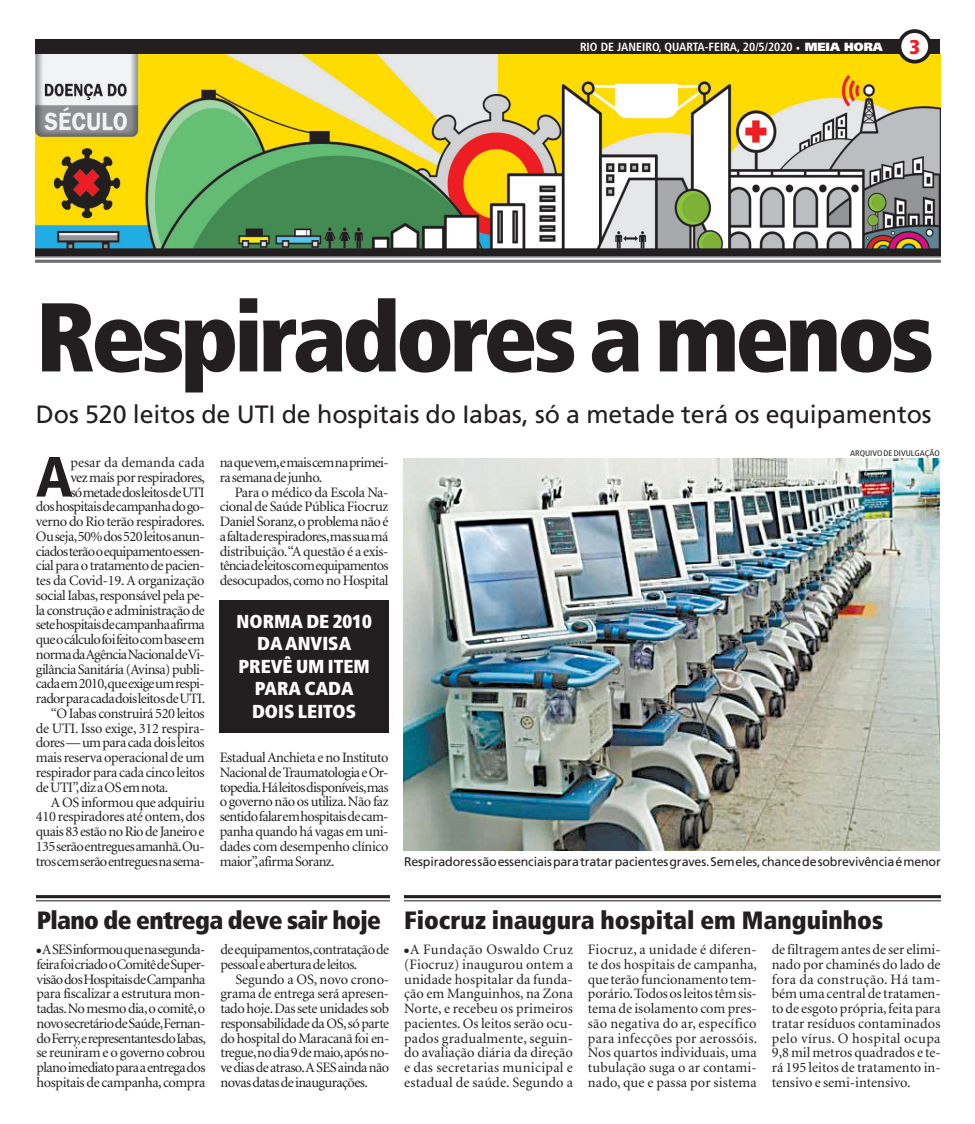
<style>
.page{position:relative;width:975px;height:1124px;background:#fff}
.page>*{position:absolute;margin:0;border:0;box-sizing:border-box;transform-origin:0 0}
.t1{font:900 condensed 97.5px "Frutiger";letter-spacing:-.045em;color:#231f20}
.t2{font:900 condensed 56.62px "Frutiger";color:#231f20}
.t3{font:25px "Frutiger";letter-spacing:-.005em;color:#231f20}
.t4{font:900 condensed 25px "Frutiger";color:#231f20}
.t5{font:900 condensed 25px "Frutiger";letter-spacing:-.025em;color:#231f20}
.t6{font:900 condensed 20px "Frutiger";color:#ed1f26}
.t7{font:900 condensed 18.75px/22.5px "Frutiger";color:#fff;text-align:center}
.t8{font:14.38px/14.8px "Minion";letter-spacing:-.04em;color:#231f20;text-align:justify}
.t9{font:14.38px/14.8px "Minion";letter-spacing:.01em;color:#231f20;text-align:center}
.t10{font:14.38px "Minion";letter-spacing:-.015em;color:#231f20}
.t11{font:14.38px "Minion";color:#231f20}
.t12{font:12.5px "Frutiger";letter-spacing:-.015em;color:#231f20}
.t13{font:700 condensed 11.88px "Frutiger";color:#fff}
.t14{font:condensed 8.12px "Frutiger";color:#231f20;scale:1.08 1}
.s1{font-weight:900;font-stretch:normal}
</style>
<div class="page">
<img style="left:35px;top:54px;width:905px;height:202px">
<svg style="left:35px;top:257px;width:905px;height:1px"></svg>
<hr style="left:35px;top:256px;width:905px;height:1px;background:#6c6d70">
<svg style="left:35px;top:259px;width:905px;height:4px;background:#8b8c8e"></svg>
<img style="left:403px;top:458px;width:536px;height:392px">
<div style="left:220px;top:600px;width:168px;height:133px;background:#231f20"></div>
<svg style="left:37px;top:898px;width:352px;height:1px"></svg>
<svg style="left:37px;top:895px;width:352px;height:3px"></svg>
<hr style="left:37px;top:900px;width:352px;height:1px;background:#231f20">
<svg style="left:404px;top:898px;width:536px;height:1px"></svg>
<svg style="left:404px;top:895px;width:536px;height:3px;background:#292526"></svg>
<hr style="left:404px;top:900px;width:536px;height:1px;background:#231f20">
<div style="left:35px;top:39px;width:904px;height:15px;background:#231f20"></div>
<div style="left:899px;top:31px;width:30px;height:31px;background:#fff;border-radius:50%"></div>
<div style="left:897px;top:29px;width:34px;height:34px;border:4px solid #231f20;border-radius:50%"></div>
<p class="t13" style="left:580px;top:40px;width:141px">RIO DE JANEIRO, QUARTA-FEIRA</p>
<p class="t13" style="left:737px;top:40px;width:147px">, 20/5/2020 <span class="s1">· MEIA HORA</span></p>
<h3 class="t6" style="left:909px;top:35px;width:12px">3</h3>
<h1 class="t1" style="left:36px;top:278px;width:899px">Respiradores a menos</h1>
<h3 class="t3" style="left:36px;top:400px;width:897px">Dos 520 leitos de UTI de hospitais do Iabas, só a metade terá os equipamentos</h3>
<h2 class="t2" style="left:36px;top:442px;width:38px">A</h2>
<p class="t11" style="left:70px;top:455px;width:136px">pesar da demanda cada</p>
<p class="t14" style="left:850px;top:448px;width:85px">ARQUIVO DE DIVULGAÇÃO</p>
<p class="t8" style="left:220px;top:455px;width:170px">na que vem, e mais cem na primei&shy;ra semana de junho.</p>
<p class="t8" style="left:220px;top:485px;width:170px;text-indent:15px">Para o médico da Escola Na&shy;cional de Saúde Pública Fiocruz Daniel Soranz, o problema não é a falta de respiradores, mas sua má distribuição. “A questão é a exis&shy;tência de leitos com equipamentos desocupados, como no Hospital</p>
<p class="t8" style="left:70px;top:470px;width:136px">vez mais por respiradores,</p>
<p class="t8" style="left:70px;top:485px;width:136px">só metade dos leitos de UTI</p>
<p class="t8" style="left:36px;top:500px;width:170px">dos hospitais de campanha do go-</p>
<p class="t8" style="left:36px;top:514px;width:171px">verno do Rio terão respiradores.</p>
<p class="t8" style="left:36px;top:529px;width:170px">Ou seja, 50% dos 520 leitos anun-</p>
<p class="t8" style="left:36px;top:544px;width:170px">ciados terão o equipamento essen-</p>
<p class="t8" style="left:36px;top:559px;width:170px">cial para o tratamento de pacien-</p>
<p class="t10" style="left:36px;top:573px;width:170px">tes da Covid-19. A organização</p>
<p class="t8" style="left:36px;top:588px;width:170px">social Iabas, responsável pela pe-</p>
<p class="t8" style="left:36px;top:603px;width:170px">la construção e administração de</p>
<p class="t8" style="left:36px;top:618px;width:170px">sete hospitais de campanha afirma</p>
<p class="t8" style="left:36px;top:632px;width:170px">que o cálculo foi feito com base em</p>
<p class="t8" style="left:36px;top:647px;width:170px">norma da Agência Nacional de Vi-</p>
<p class="t8" style="left:36px;top:662px;width:170px">gilância Sanitária (Avinsa) publi-</p>
<p class="t8" style="left:36px;top:677px;width:170px">cada em 2010, que exige um respi-</p>
<p class="t8" style="left:36px;top:691px;width:171px">rador para cada dois leitos de UTI.</p>
<p class="t8" style="left:51px;top:706px;width:155px">“O Iabas construirá 520 leitos</p>
<p class="t10" style="left:36px;top:721px;width:170px">de UTI. Isso exige, 312 respira-</p>
<p class="t8" style="left:36px;top:736px;width:170px">dores — um para cada dois leitos</p>
<p class="t8" style="left:36px;top:750px;width:170px">mais reserva operacional de um</p>
<p class="t8" style="left:36px;top:765px;width:170px">respirador para cada cinco leitos</p>
<p class="t8" style="left:36px;top:780px;width:134px">de UTI”, diz a OS em nota.</p>
<p class="t8" style="left:51px;top:795px;width:155px">A OS informou que adquiriu</p>
<p class="t8" style="left:36px;top:809px;width:170px">410 respiradores até ontem, dos</p>
<p class="t8" style="left:36px;top:824px;width:170px">quais 83 estão no Rio de Janeiro e</p>
<p class="t8" style="left:36px;top:839px;width:170px">135 serão entregues amanhã. Ou-</p>
<p class="t8" style="left:36px;top:854px;width:170px">tros cem serão entregues na sema-</p>
<h3 class="t7" style="left:237px;top:609px;width:137px">Norma de 2010 da Anvisa prevê um item para cada dois leitos</h3>
<p class="t8" style="left:220px;top:750px;width:170px">Estadual Anchieta e no Instituto Nacional de Traumatologia e Or&shy;topedia. Há leitos disponíveis, mas o governo não os utiliza. Não faz sentido falar em hospitais de cam&shy;panha quando há vagas em uni&shy;dades com desempenho clínico maior”, afirma Soranz.</p>
<p class="t12" style="left:404px;top:853px;width:538px">Respiradores são essenciais para tratar pacientes graves. Sem eles, chance de sobrevivência é menor</p>
<h3 class="t5" style="left:37px;top:905px;width:346px">Plano de entrega deve sair hoje</h3>
<p class="t8" style="left:37px;top:942px;width:171px;text-align:center">A SES informou que na segunda&shy;feira foi criado o Comitê de Super&shy;visão dos Hospitais de Campanha para fiscalizar a estrutura mon&shy;tadas. No mesmo dia, o comitê, o novo secretário de Saúde, Fernan&shy;do Ferry, e representantes do Iabas, se reuniram e o governo cobrou plano imediato para a entrega dos hospitais de campanha, compra</p>
<p class="t8" style="left:220px;top:942px;width:170px">de equipamentos, contratação de pessoal e abertura de leitos.</p>
<p class="t8" style="left:220px;top:972px;width:170px;text-indent:15px">Segundo a OS, novo crono&shy;grama de entrega será apresen&shy;tado hoje. Das sete unidades sob responsabilidade da OS, só parte do hospital do Maracanã foi en&shy;tregue, no dia 9 de maio, após no&shy;ve dias de atraso. A SES ainda não novas datas de inaugurações.</p>
<h3 class="t4" style="left:404px;top:905px;width:480px">Fiocruz inaugura hospital em Manguinhos</h3>
<p class="t9" style="left:404px;top:942px;width:170px">A Fundação Oswaldo Cruz (Fiocruz) inaugurou ontem a unidade hospitalar da funda&shy;ção em Manguinhos, na Zona<br>Norte, e recebeu os primeiros pacientes. Os leitos serão ocu&shy;pados gradualmente, seguin&shy;do avaliação diária da direção e das secretarias municipal e estadual de saúde. Segundo a</p>
<p class="t8" style="left:588px;top:942px;width:171px">Fiocruz, a unidade é diferen&shy;te dos hospitais de campanha, que terão funcionamento tem&shy;porário. Todos os leitos têm sis&shy;tema de isolamento com pres&shy;são negativa do ar, específico para infecções por aerossóis.<br>Nos quartos individuais, uma tubulação suga o ar contami&shy;nado, que e passa por sistema</p>
<p class="t8" style="left:771px;top:942px;width:170px">de filtragem antes de ser elimi&shy;nado por chaminés do lado de fora da construção. Há tam&shy;bém uma central de tratamen&shy;to de esgoto própria, feita para tratar resíduos contaminados pelo vírus. O hospital ocupa 9,8 mil metros quadrados e te&shy;rá 195 leitos de tratamento in&shy;tensivo e semi-intensivo.</p>
</div>
